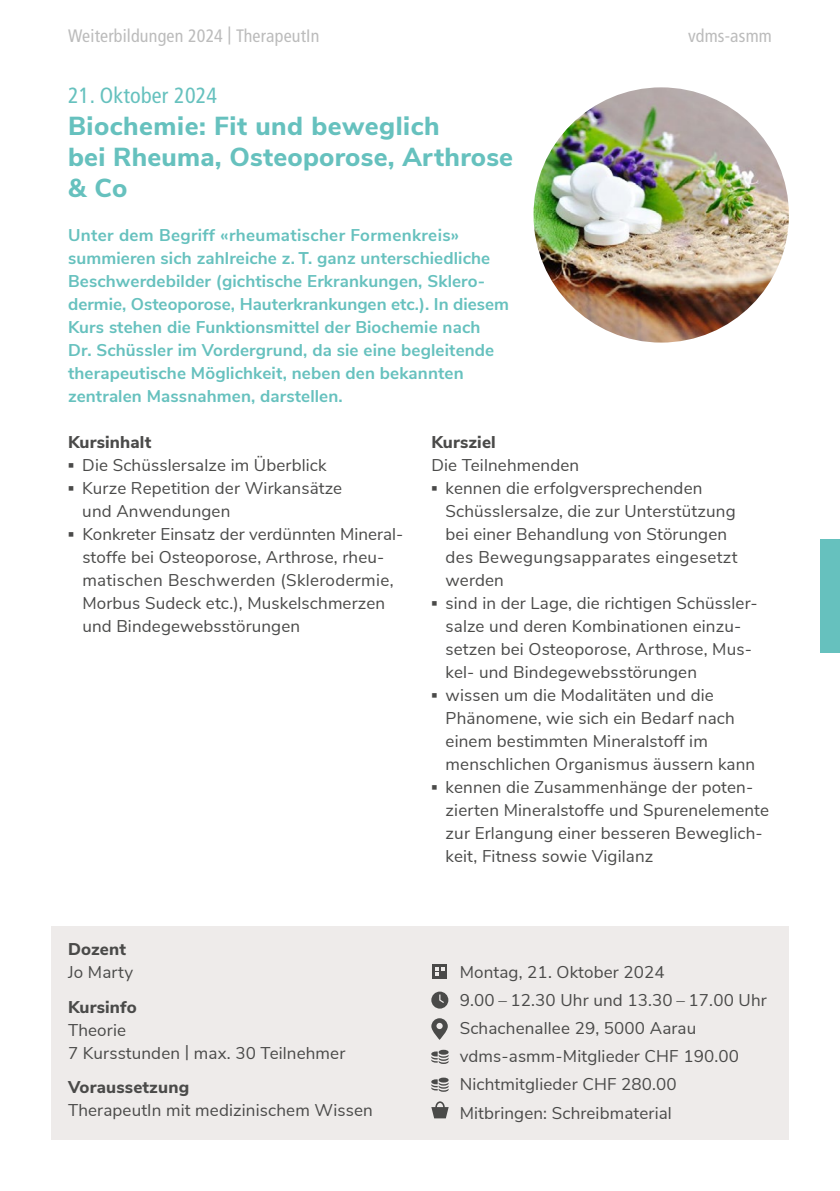
<style>
.page{position:relative;width:840px;height:1191px;background:#fff}
.page>*{position:absolute;margin:0;border:0;box-sizing:border-box;transform-origin:0 0}
.t1{font:800 26px/31px "Nunito Sans";letter-spacing:.01em;color:#66c1be}
.t2{font:condensed 22px "Frutiger LT Std";letter-spacing:.01em;color:#66c1be}
.t3{font:condensed 18px "Frutiger LT Std";letter-spacing:.01em;color:#bcbcbc}
.t4{font:17px/23px "Nunito Sans";letter-spacing:.01em;color:#4a4a49}
.t5{font:700 17px/23px "Nunito Sans";letter-spacing:.01em;color:#66c1be}
.t6{font:800 17px "Nunito Sans";letter-spacing:.01em;color:#4a4a49}
.s1{font-family:"Arial";font-weight:700}
</style>
<div class="page">
<div style="left:819px;top:539px;width:20px;height:113px;background:#66c1be"></div>
<div style="left:51px;top:927px;width:737px;height:213px;background:#eeebea"></div>
<div style="left:431px;top:991px;width:17px;height:17px;background:#4a4a49;border-radius:50%"></div>
<svg style="left:439px;top:994px;width:5px;height:9px"></svg>
<div style="left:432px;top:964px;width:14px;height:14px;background:#4a4a49"></div>
<svg style="left:435px;top:967px;width:9px;height:9px"></svg>
<svg style="left:431px;top:1049px;width:17px;height:15px"></svg>
<svg style="left:431px;top:1077px;width:17px;height:14px"></svg>
<svg style="left:431px;top:1018px;width:16px;height:21px"></svg>
<div style="left:436px;top:1022px;width:6px;height:7px;background:#eeebea;border-radius:50%"></div>
<svg style="left:431px;top:1107px;width:17px;height:11px"></svg>
<div style="left:435px;top:1101px;width:9px;height:12px;border:2px solid #4a4a49;border-radius:50%"></div>
<img style="left:533px;top:87px;width:255px;height:255px;border-radius:128px">
<p class="t3" style="left:68px;top:25px;width:253px">Weiterbildungen 2024 | TherapeutIn</p>
<p class="t3" style="left:687px;top:25px;width:85px">vdms-asmm</p>
<p class="t2" style="left:68px;top:82px;width:150px">21. Oktober 2024</p>
<h1 class="t1" style="left:68px;top:109px;width:446px">Biochemie: Fit und beweglich<br>bei Rheuma, Osteoporose, Arthrose &amp; Co</h1>
<p class="t5" style="left:68px;top:222px;width:442px">Unter dem Begriff «rheumatischer Formenkreis» summieren sich zahlreiche z. T. ganz unterschiedliche Beschwerdebilder (gichtische Erkrankungen, Sklero&shy;dermie, Osteoporose, Hauterkrankungen etc.). In diesem Kurs stehen die Funktionsmittel der Biochemie nach<br>Dr. Schüssler im Vordergrund, da sie eine begleitende therapeutische Möglichkeit, neben den bekannten zentralen Massnahmen, darstellen.</p>
<p class="t6" style="left:68px;top:429px;width:85px">Kursinhalt</p>
<p class="t4" style="left:68px;top:452px;width:260px"><span class="s1">▪</span> Die Schüsslersalze im Überblick</p>
<p class="t4" style="left:82px;top:475px;width:261px;text-indent:-14px"><span class="s1">▪</span> Kurze Repetition der Wirkansätze und Anwendungen</p>
<p class="t4" style="left:82px;top:521px;width:322px;text-indent:-14px"><span class="s1">▪</span> Konkreter Einsatz der verdünnten Mineral&shy;stoffe bei Osteoporose, Arthrose, rheu&shy;matischen Beschwerden (Sklerodermie, Morbus Sudeck etc.), Muskelschmerzen und Bindegewebsstörungen</p>
<p class="t6" style="left:431px;top:429px;width:66px">Kursziel</p>
<p class="t4" style="left:431px;top:452px;width:149px">Die Teilnehmenden</p>
<p class="t4" style="left:445px;top:475px;width:293px;text-indent:-14px"><span class="s1">▪</span> kennen die erfolgversprechenden<br>Schüsslersalze, die zur Unterstützung bei einer Behandlung von Störungen des Bewegungsapparates eingesetzt werden</p>
<p class="t4" style="left:445px;top:590px;width:313px;text-indent:-14px"><span class="s1">▪</span> sind in der Lage, die richtigen Schüssler&shy;salze und deren Kombinationen einzu&shy;setzen bei Osteoporose, Arthrose, Mus&shy;kel- und Bindegewebsstörungen</p>
<p class="t4" style="left:445px;top:682px;width:311px;text-indent:-14px"><span class="s1">▪</span> wissen um die Modalitäten und die Phänomene, wie sich ein Bedarf nach einem bestimmten Mineralstoff im menschlichen Organismus äussern kann</p>
<p class="t4" style="left:445px;top:774px;width:325px;text-indent:-14px"><span class="s1">▪</span> kennen die Zusammenhänge der poten&shy;zierten Mineralstoffe und Spurenelemente zur Erlangung einer besseren Beweglich&shy;keit, Fitness sowie Vigilanz</p>
<p class="t6" style="left:68px;top:937px;width:59px">Dozent</p>
<p class="t4" style="left:68px;top:960px;width:66px">Jo Marty</p>
<p class="t6" style="left:68px;top:994px;width:70px">Kursinfo</p>
<p class="t4" style="left:68px;top:1017px;width:278px">Theorie<br>7 Kursstunden | max. 30 Teilnehmer</p>
<p class="t6" style="left:68px;top:1074px;width:122px">Voraussetzung</p>
<p class="t4" style="left:68px;top:1097px;width:306px">TherapeutIn mit medizinischem Wissen</p>
<p class="t4" style="left:459px;top:957px;width:308px;line-height:28px">Montag, 21. Oktober 2024<br>9.00 – 12.30 Uhr und 13.30 – 17.00 Uhr<br>Schachenallee 29, 5000 Aarau vdms-asmm-Mitglieder CHF 190.00<br>Nichtmitglieder CHF 280.00<br>Mitbringen: Schreibmaterial</p>
</div>
